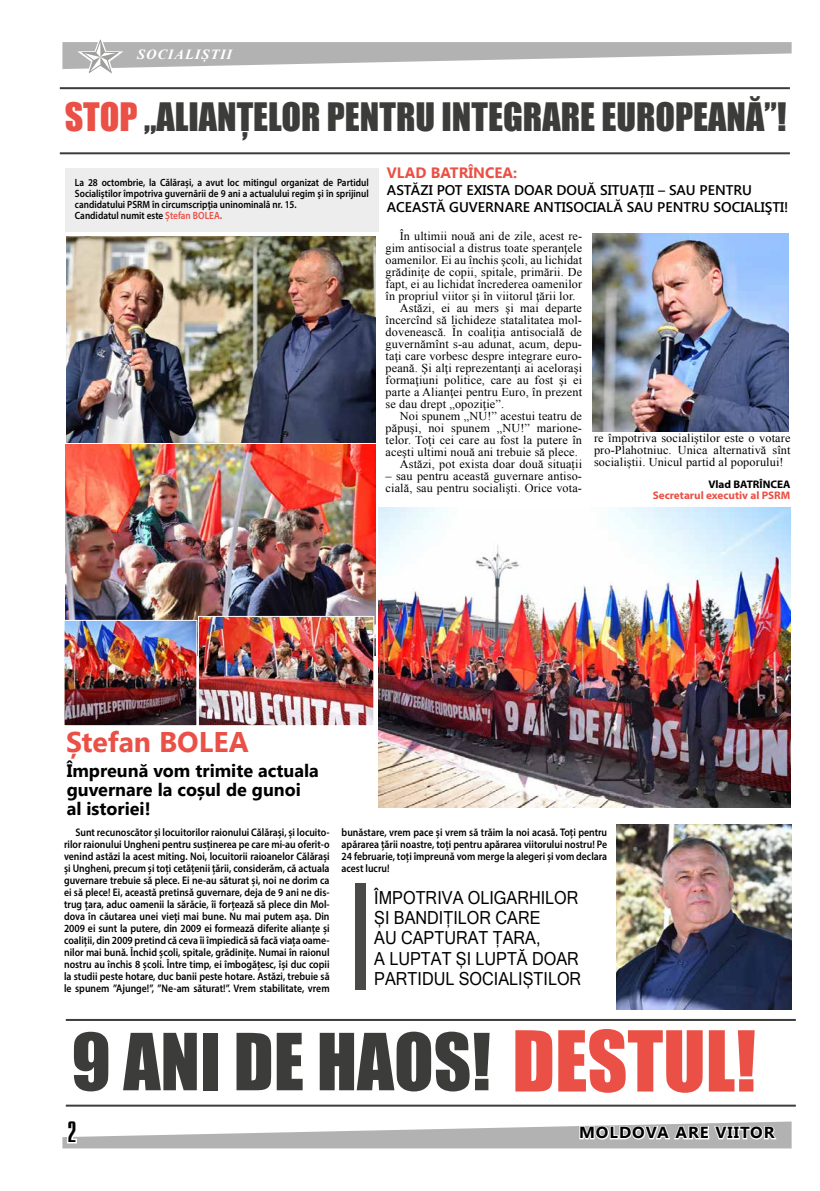
<style>
.page{position:relative;width:820px;height:1191px;background:#fff}
.page>*{position:absolute;margin:0;border:0;box-sizing:border-box;transform-origin:0 0}
.t1{font:72.6px "Impact";color:#3c3c3b}
.t2{font:36px "Impact";color:#3c3c3b}
.t3{font:700 28.4px "Segoe UI";color:#ea5045}
.t4{font:24px "Compact";color:#000}
.t5{font:18px/20px "Microsoft Sans Serif";color:#000;scale:.9 1}
.t6{font:700 18px/19px "Segoe UI";color:#000}
.t7{font:700 16px "Segoe UI";letter-spacing:.06em;color:#000;scale:1.04 1}
.t8{font:700 15px "Segoe UI";color:#ea5045}
.t9{font:600 14px/17px "Segoe UI";color:#000}
.t10{font:italic 700 14px "Times New Roman";letter-spacing:.06em;color:#fff;scale:1.04 1}
.t11{font:12px/12px "Times New Roman";letter-spacing:.01em;color:#000}
.t12{font:600 11px/12px "Myriad Pro";color:#000;text-align:justify;scale:.89 1}
.t13{font:700 11px "Myriad Pro";color:#ea5045}
.t14{font:700 11px "Myriad Pro";color:#000}
.t15{font:600 10.5px/11px "Myriad Pro";color:#000;scale:.88 1}
.s1{color:#ea5045}
.s2{font-weight:700;color:#ea5045}
.s3{font-size:77.5px;color:#ea5045}
</style>
<div class="page">
<svg style="left:62px;top:39px;width:729px;height:35px"></svg>
<svg style="left:62px;top:1121px;width:729px;height:28px"></svg>
<hr style="left:60px;top:152px;width:729px;height:2px;background:#3c3c3b">
<hr style="left:60px;top:87px;width:729px;height:2px;background:#3c3c3b">
<hr style="left:66px;top:1104px;width:729px;height:2px;background:#3c3c3b">
<hr style="left:66px;top:1019px;width:729px;height:2px;background:#3c3c3b">
<div style="left:65px;top:168px;width:313px;height:64px;background:#ededed"></div>
<div style="left:355px;top:883px;width:11px;height:107px;background:#4a4a49"></div>
<img style="left:378px;top:507px;width:412px;height:300px">
<img style="left:592px;top:233px;width:196px;height:198px">
<img style="left:616px;top:824px;width:175px;height:185px">
<img style="left:66px;top:236px;width:309px;height:206px">
<img style="left:66px;top:444px;width:309px;height:211px">
<img style="left:200px;top:618px;width:172px;height:106px">
<div style="left:198px;top:616px;width:176px;height:110px;border:1px solid #fff"></div>
<img style="left:66px;top:622px;width:129px;height:102px">
<div style="left:64px;top:620px;width:133px;height:106px;border:1px solid #fff"></div>
<p class="t10" style="left:137px;top:45px;width:93px">SOCIALIȘTII</p>
<h2 class="t2" style="left:65px;top:89px;width:723px"><span class="s1">STOP</span> „ALIANŢELOR PENTRU INTEGRARE EUROPEANĂ”!</h2>
<p class="t15" style="left:75px;top:177px;width:335px">La 28 octombrie, la Călărași, a avut loc mitingul organizat de Partidul Socialiştilor împotriva guvernării de 9 ani a actualului regim şi în sprijinul candidatului PSRM în circumscripţia uninominală nr. 15.<br>Candidatul numit este <span class="s1">Ștefan BOLEA</span><span class="s2">.</span></p>
<h3 class="t8" style="left:387px;top:162px;width:132px">VLAD BATRÎNCEA:</h3>
<p class="t9" style="left:387px;top:181px;width:403px">ASTĂZI POT EXISTA DOAR DOUĂ SITUAȚII – SAU PENTRU<br>ACEASTĂ GUVERNARE ANTISOCIALĂ SAU PENTRU SOCIALIŞTI!</p>
<p class="t11" style="left:399px;top:230px;width:184px">În ultimii nouă ani de zile, acest re-</p>
<p class="t11" style="left:385px;top:242px;width:198px">gim antisocial a distrus toate speranţele</p>
<p class="t11" style="left:385px;top:254px;width:198px">oamenilor. Ei au închis şcoli, au lichidat</p>
<p class="t11" style="left:385px;top:266px;width:198px">grădiniţe de copii, spitale, primării. De</p>
<p class="t11" style="left:385px;top:278px;width:198px">fapt, ei au lichidat încrederea oamenilor</p>
<p class="t11" style="left:385px;top:290px;width:191px">în propriul viitor şi în viitorul ţării lor.</p>
<p class="t11" style="left:399px;top:302px;width:184px">Astăzi, ei au mers şi mai departe</p>
<p class="t11" style="left:385px;top:314px;width:198px">încercînd să lichideze statalitatea mol-</p>
<p class="t11" style="left:385px;top:326px;width:198px">dovenească. În coaliţia antisocială de</p>
<p class="t11" style="left:385px;top:338px;width:198px">guvernămînt s-au adunat, acum, depu-</p>
<p class="t11" style="left:385px;top:350px;width:198px">taţi care vorbesc despre integrare euro-</p>
<p class="t11" style="left:385px;top:362px;width:198px">peană. Şi alţi reprezentanţi ai aceloraşi</p>
<p class="t11" style="left:385px;top:374px;width:198px">formaţiuni politice, care au fost şi ei</p>
<p class="t11" style="left:385px;top:386px;width:198px">parte a Alianţei pentru Euro, în prezent</p>
<p class="t11" style="left:385px;top:398px;width:120px">se dau drept „opoziţie”.</p>
<p class="t11" style="left:399px;top:410px;width:184px">Noi spunem „NU!” acestui teatru de</p>
<p class="t11" style="left:385px;top:422px;width:198px">păpuşi, noi spunem „NU!” marione-</p>
<p class="t11" style="left:385px;top:434px;width:198px">telor. Toţi cei care au fost la putere în</p>
<p class="t11" style="left:385px;top:446px;width:194px">aceşti ultimi nouă ani trebuie să plece.</p>
<p class="t11" style="left:399px;top:458px;width:184px">Astăzi, pot exista doar două situații</p>
<p class="t11" style="left:385px;top:470px;width:198px">– sau pentru această guvernare antiso&shy;cială, sau pentru socialişti. Orice vota-</p>
<p class="t11" style="left:593px;top:432px;width:198px;text-align:justify">re împotriva socialiştilor este o votare pro-Plahotniuc. Unica alternativă sînt socialiştii. Unicul partid al poporului!</p>
<p class="t14" style="left:708px;top:477px;width:83px">Vlad BATRÎNCEA</p>
<p class="t13" style="left:652px;top:488px;width:139px">Secretarul executiv al PSRM</p>
<h3 class="t3" style="left:66px;top:722px;width:184px">Ștefan BOLEA</h3>
<h3 class="t6" style="left:67px;top:760px;width:253px">Împreună vom trimite actuala guvernare la coșul de gunoi al istoriei!</h3>
<p class="t12" style="left:64px;top:826px;width:300px;text-indent:11px">Sunt recunoscător și locuitorilor raionului Călărași, și locuito&shy;rilor raionului Ungheni pentru susținerea pe care mi-au oferit-o venind astăzi la acest miting. Noi, locuitorii raioanelor Călărași și Ungheni, precum și toți cetățenii țării, considerăm, că actuala guvernare trebuie să plece. Ei ne-au săturat și, noi ne dorim ca ei să plece! Ei, această pretinsă guvernare, deja de 9 ani ne dis&shy;trug țara, aduc oamenii la sărăcie, îi forțează să plece din Mol&shy;dova în căutarea unei vieți mai bune. Nu mai putem așa. Din 2009 ei sunt la putere, din 2009 ei formează diferite alianțe și coaliții, din 2009 pretind că ceva îi împiedică să facă viața oame&shy;nilor mai bună. Închid școli, spitale, grădinițe. Numai în raionul nostru au închis 8 școli. Între timp, ei îmbogățesc, își duc copii la studii peste hotare, duc banii peste hotare. Astăzi, trebuie să le spunem ”Ajunge!”, ”Ne-am săturat!”. Vrem stabilitate, vrem</p>
<p class="t12" style="left:341px;top:826px;width:300px">bunăstare, vrem pace și vrem să trăim la noi acasă. Toți pentru apărarea țării noastre, toți pentru apărarea viitorului nostru! Pe 24 februarie, toți împreună vom merge la alegeri și vom declara acest lucru!</p>
<h3 class="t5" style="left:374px;top:887px;width:231px">ÎMPOTRIVA OLIGARHILOR<br>ŞI BANDIŢILOR CARE<br>AU CAPTURAT ŢARA,<br>A LUPTAT ŞI LUPTĂ DOAR<br>PARTIDUL SOCIALIŞTILOR</h3>
<h1 class="t1" style="left:71px;top:1005px;width:686px">9 ANI DE HAOS! <span class="s3">DESTUL!</span></h1>
<h3 class="t4" style="left:68px;top:1117px;width:10px">2</h3>
<h3 class="t7" style="left:578px;top:1121px;width:189px">MOLDOVA ARE VIITOR</h3>
</div>
